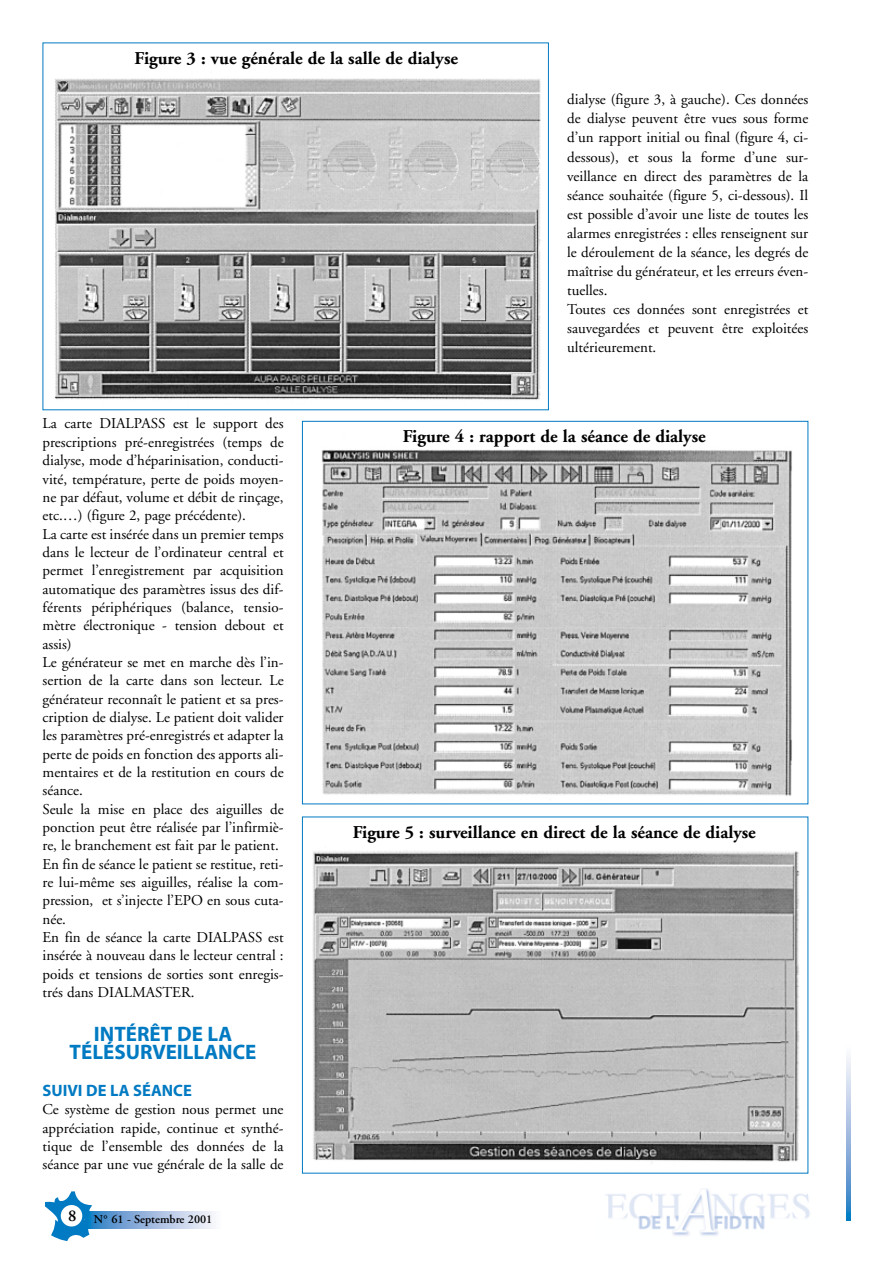
<style>
.page{position:relative;width:893px;height:1263px;background:#fff}
.page>*{position:absolute;margin:0;border:0;box-sizing:border-box;transform-origin:0 0}
.t1{font:700 21px/18.3px "Myriad";color:#007ac2;text-align:center}
.t2{font:700 18px "Adobe Garamond";color:#000}
.t3{font:700 16.5px "Myriad";color:#007ac2}
.t4{font:15px/18.3px "Adobe Garamond";color:#000}
.t5{font:600 12px "Adobe Garamond";color:#000}
</style>
<div class="page">
<img style="left:605px;top:1188px;width:205px;height:48px">
<svg style="left:45px;top:1191px;width:168px;height:50px"></svg>
<div style="left:61px;top:1205px;width:21px;height:22px;background:#fff;border-radius:50%"></div>
<svg style="left:846px;top:1057px;width:4px;height:164px"></svg>
<img style="left:54px;top:78px;width:487px;height:322px">
<img style="left:322px;top:450px;width:470px;height:346px">
<img style="left:312px;top:851px;width:488px;height:313px">
<p class="t2" style="left:134px;top:51px;width:325px">Figure 3 : vue générale de la salle de dialyse</p>
<p class="t4" style="left:567px;top:91px;width:242px;line-height:19px">dialyse (figure 3, à gauche). Ces données de dialyse peuvent être vues sous forme d’un rapport initial ou final (figure 4, ci&shy;dessous), et sous la forme d’une sur&shy;veillance en direct des paramètres de la séance souhaitée (figure 5, ci-dessous). Il est possible d’avoir une liste de toutes les alarmes enregistrées : elles renseignent sur le déroulement de la séance, les degrés de maîtrise du générateur, et les erreurs éven&shy;tuelles.<br>Toutes ces données sont enregistrées et sauvegardées et peuvent être exploitées ultérieurement.</p>
<p class="t4" style="left:43px;top:416px;width:242px">La carte DIALPASS est le support des prescriptions pré-enregistrées (temps de dialyse, mode d’héparinisation, conducti&shy;vité, température, perte de poids moyen&shy;ne par défaut, volume et débit de rinçage, etc.…) (figure 2, page précédente).<br>La carte est insérée dans un premier temps dans le lecteur de l’ordinateur central et permet l’enregistrement par acquisition automatique des paramètres issus des dif&shy;férents périphériques (balance, tensio&shy;mètre électronique - tension debout et assis)<br>Le générateur se met en marche dès l’in&shy;sertion de la carte dans son lecteur. Le générateur reconnaît le patient et sa pres&shy;cription de dialyse. Le patient doit valider les paramètres pré-enregistrés et adapter la perte de poids en fonction des apports ali&shy;mentaires et de la restitution en cours de séance.<br>Seule la mise en place des aiguilles de ponction peut être réalisée par l’infirmiè&shy;re, le branchement est fait par le patient.<br>En fin de séance le patient se restitue, reti&shy;re lui-même ses aiguilles, réalise la com&shy;pression, et s’injecte l’EPO en sous cuta&shy;née.<br>En fin de séance la carte DIALPASS est insérée à nouveau dans le lecteur central : poids et tensions de sorties sont enregis&shy;trés dans DIALMASTER.</p>
<h1 class="t1" style="left:70px;top:1027px;width:188px">INTÉRÊT DE LA<br>TÉLÉSURVEILLANCE</h1>
<p class="t3" style="left:43px;top:1084px;width:151px">SUIVI DE LA SÉANCE</p>
<p class="t4" style="left:43px;top:1102px;width:242px;text-align:justify">Ce système de gestion nous permet une appréciation rapide, continue et synthé&shy;tique de l’ensemble des données de la séance par une vue générale de la salle de</p>
<p class="t5" style="left:68px;top:1214px;width:146px"><sup>8</sup> N° 61 - Septembre 2001</p>
<p class="t2" style="left:403px;top:429px;width:304px">Figure 4 : rapport de la séance de dialyse</p>
<p class="t2" style="left:353px;top:825px;width:404px">Figure 5 : surveillance en direct de la séance de dialyse</p>
</div>
